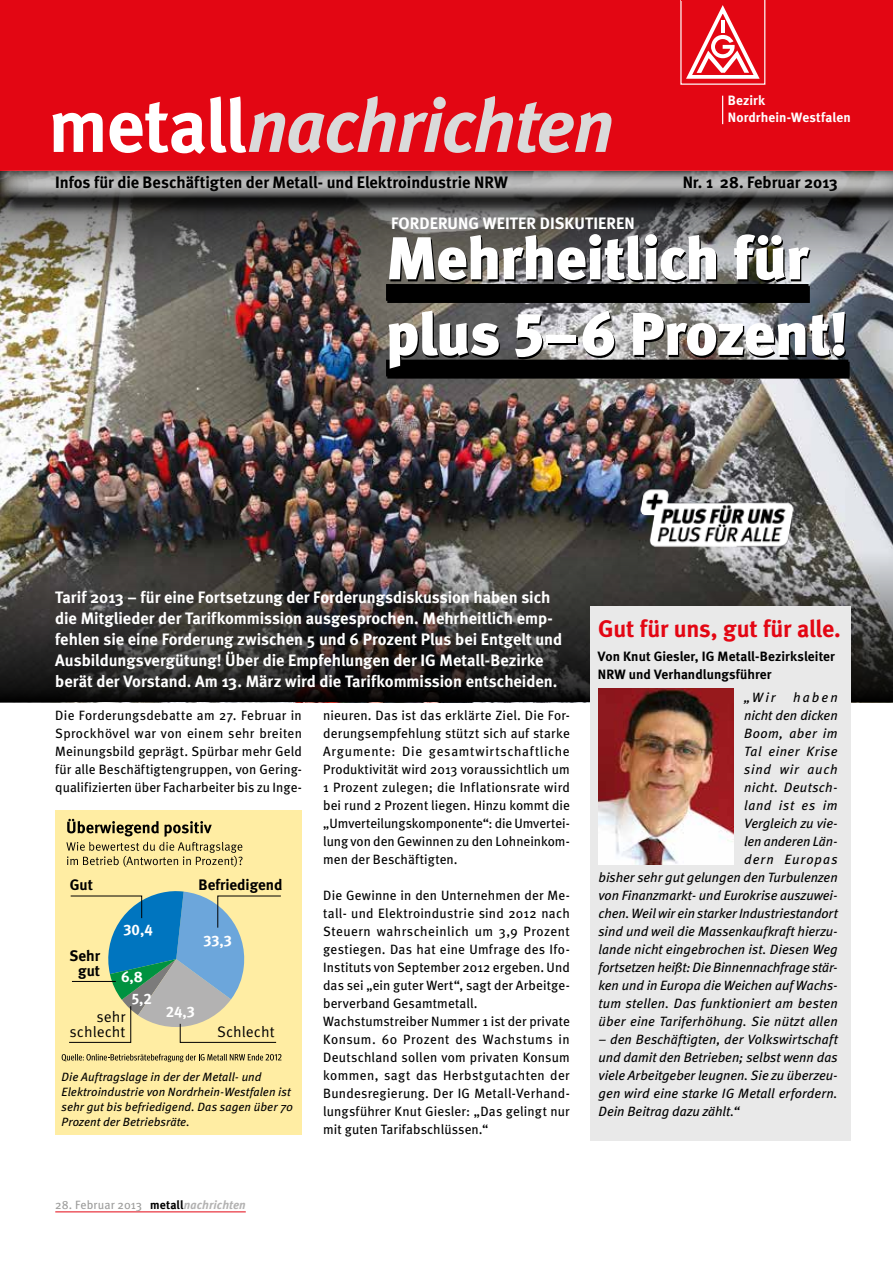
<style>
.page{position:relative;width:893px;height:1263px;background:#fff}
.page>*{position:absolute;margin:0;border:0;box-sizing:border-box;transform-origin:0 0}
.t1{font:italic 700 75px "Meta";letter-spacing:-.015em;color:#dadada}
.t2{font:900 60.3px/75.6px "Meta";letter-spacing:-.015em;color:#fff}
.t3{font:700 24px "Meta";letter-spacing:-.01em;color:#e30613}
.t4{font:700 16.5px/21px "Meta";color:#fff}
.t5{font:700 16.5px "Meta";color:#000}
.t6{font:700 15.15px/15.1px "Meta";color:#000;text-align:center}
.t7{font:15.15px/15.1px "Meta Pro";color:#000;text-align:right}
.t8{font:15.15px "Meta Bold Expert";color:#fff}
.t9{font:13.5px/18px "Meta";letter-spacing:.015em;color:#000;text-align:justify}
.t10{font:italic 13.5px/18px "Meta";color:#000;text-align:right}
.t11{font:700 13.5px/18px "Meta";letter-spacing:.005em;color:#000}
.t12{font:700 13.5px/16.5px "Meta";letter-spacing:.005em;color:#fff}
.t13{font:italic 12px/15px "Meta";letter-spacing:.005em;color:#000}
.t14{font:12px "Meta";letter-spacing:.01em;color:#9d9d9c}
.s1{font-style:normal;color:#fff}
.s2{font-family:"Meta Black Expert";font-weight:400}
.s3{font-family:"Meta";font-weight:700}
.s4{font-weight:700;color:#000}
.s5{font-weight:700;font-style:italic;color:#b3b2b2}
</style>
<div class="page">
<hr style="left:55px;top:1211px;width:191px;height:1px;background:#e30613">
<img style="left:0;top:296px;width:893px;height:253px">
<svg style="left:0;top:549px;width:893px;height:153px;background:#3a3836"></svg>
<img style="left:0;top:198px;width:893px;height:98px">
<div style="left:590px;top:606px;width:260px;height:534px;background:#e9e9e9"></div>
<div style="left:55px;top:810px;width:247px;height:324px;background:#ffeda3"></div>
<div style="left:0;top:0;width:893px;height:170px;background:#e30613"></div>
<svg style="left:680px;top:0;width:85px;height:85px"></svg>
<hr style="left:682px;top:0;width:82px;height:1px;background:#e30613">
<div style="left:2px;top:172px;width:891px;height:44px;background:#000;opacity:.75"></div>
<svg style="left:0;top:170px;width:893px;height:28px;background:#928b8b"></svg>
<svg style="left:722px;top:96px;width:1px;height:28px"></svg>
<div style="left:387px;top:286px;width:423px;height:17px;background:#000"></div>
<div style="left:387px;top:362px;width:463px;height:17px;background:#000"></div>
<img style="left:598px;top:688px;width:135px;height:176px">
<svg style="left:66px;top:819px;width:177px;height:48px"></svg>
<svg style="left:62px;top:1054px;width:219px;height:8px"></svg>
<svg style="left:69px;top:891px;width:212px;height:152px"></svg>
<img style="left:618px;top:478px;width:195px;height:71px">
<div style="left:386px;top:284px;width:423px;height:17px;background:#000"></div>
<div style="left:386px;top:360px;width:462px;height:16px;background:#000"></div>
<h1 class="t1" style="left:48px;top:78px;width:567px"><span class="s1">metall</span>nachrichten</h1>
<p class="t12" style="left:728px;top:92px;width:124px">Bezirk<br>Nordrhein-Westfalen</p>
<p class="t5" style="left:55px;top:171px;width:431px">Infos für die Beschäftigten der Metall- und Elektroindustrie NRW</p>
<p class="t5" style="left:683px;top:171px;width:157px">Nr. 1 28. Februar 2013</p>
<p class="t4" style="left:391px;top:213px;width:245px">Forderung weiter diskutieren</p>
<h2 class="t2" style="left:386px;top:220px;width:464px">Mehrheitlich für plus <span class="s2">5</span>–<span class="s2">6</span> Prozent!</h2>
<p class="t4" style="left:55px;top:587px;width:508px">Tarif 2013 – für eine Fortsetzung der Forderungsdiskussion haben sich die Mitglieder der Tarifkommission ausgesprochen. Mehrheitlich emp&shy;fehlen sie eine Forderung zwischen 5 und 6 Prozent Plus bei Entgelt und Ausbildungsvergütung! Über die Empfehlungen der IG Metall-Bezirke berät der Vorstand. Am 13. März wird die Tarifkommission entscheiden.</p>
<p class="t9" style="left:55px;top:706px;width:248px">Die Forderungsdebatte am 27. Februar in Sprockhövel war von einem sehr breiten Meinungsbild geprägt. Spürbar mehr Geld für alle Beschäftigtengruppen, von Gering&shy;qualifizierten über Facharbeiter bis zu Inge-</p>
<p class="t9" style="left:323px;top:706px;width:248px">nieuren. Das ist das erklärte Ziel. Die For&shy;derungsempfehlung stützt sich auf starke Argumente: Die gesamtwirtschaftliche Produktivität wird 2013 voraussichtlich um 1 Prozent zulegen; die Inflationsrate wird bei rund 2 Prozent liegen. Hinzu kommt die „Umverteilungskomponente“: die Umvertei&shy;lung von den Gewinnen zu den Lohneinkom&shy;men der Beschäftigten.</p>
<p class="t9" style="left:323px;top:886px;width:248px;text-align:left">Die Gewinne in den Unternehmen der Me&shy;tall- und Elektroindustrie sind 2012 nach Steuern wahrscheinlich um 3,9 Prozent gestiegen. Das hat eine Umfrage des Ifo-Instituts von September 2012 ergeben. Und das sei „ein guter Wert“, sagt der Arbeitge&shy;berverband Gesamtmetall.<br>Wachstumstreiber Nummer 1 ist der private Konsum. 60 Prozent des Wachstums in Deutschland sollen vom privaten Konsum kommen, sagt das Herbstgutachten der Bundesregierung. Der IG Metall-Verhand&shy;lungsführer Knut Giesler: „Das gelingt nur mit guten Tarifabschlüssen.“</p>
<p class="t6" style="left:70px;top:877px;width:25px">gut</p>
<p class="t6" style="left:199px;top:877px;width:85px">Befriedigend</p>
<p class="t8" style="left:124px;top:920px;width:31px">30<span class="s3">,</span>4</p>
<p class="t8" style="left:204px;top:931px;width:30px">33<span class="s3">,</span>3</p>
<p class="t6" style="left:70px;top:948px;width:32px">sehr gut</p>
<p class="t8" style="left:121px;top:967px;width:23px">6<span class="s3">,</span>8</p>
<p class="t8" style="left:132px;top:989px;width:22px">5<span class="s3">,</span>2</p>
<p class="t8" style="left:166px;top:1002px;width:31px">24<span class="s3">,</span>3</p>
<p class="t7" style="left:70px;top:1010px;width:57px">sehr schlecht</p>
<p class="t7" style="left:217px;top:1025px;width:59px">Schlecht</p>
<p class="t13" style="left:62px;top:1069px;width:233px">Die Auftragslage in der der Metall- und Elektroindustrie von Nordrhein-Westfalen ist sehr gut bis befriedigend. Das sagen über 70<br>Prozent der Betriebsräte.</p>
<p class="t14" style="left:55px;top:1197px;width:192px">28. Februar 2013 <span class="s4">metall</span><span class="s5">nachrichten</span></p>
<h3 class="t3" style="left:598px;top:613px;width:244px">Gut für uns, gut für alle.</h3>
<p class="t11" style="left:598px;top:647px;width:239px">Von Knut Giesler, IG Metall-Bezirksleiter<br>NRW</p>
<p class="t11" style="left:629px;top:665px;width:145px">und Verhandlungsführer</p>
<p class="t10" style="left:744px;top:688px;width:33px">„Wir</p>
<p class="t10" style="left:598px;top:688px;width:241px">haben<br>nicht den dicken<br>Boom, aber im<br>Tal einer Krise<br>sind wir auch<br>nicht. Deutsch-<br>land ist es im<br>Vergleich zu vie-<br>len anderen Län-<br>dern Europas<br>bisher sehr gut gelungen den Turbulenzen von Finanzmarkt- und Eurokrise auszuwei&shy;chen. Weil wir ein starker Industriestandort sind und weil die Massenkaufkraft hierzu&shy;lande nicht eingebrochen ist. Diesen Weg fortsetzen heißt: Die Binnennachfrage stär&shy;ken und in Europa die Weichen auf Wachs&shy;tum stellen. Das funktioniert am besten über eine Tariferhöhung. Sie nützt allen</p>
<p class="t10" style="left:598px;top:1030px;width:241px;text-align:justify">– den Beschäftigten, der Volkswirtschaft und damit den Betrieben; selbst wenn das viele Arbeitgeber leugnen. Sie zu überzeu&shy;gen wird eine starke IG Metall erfordern.<br>Dein Beitrag dazu zählt.“</p>
</div>
